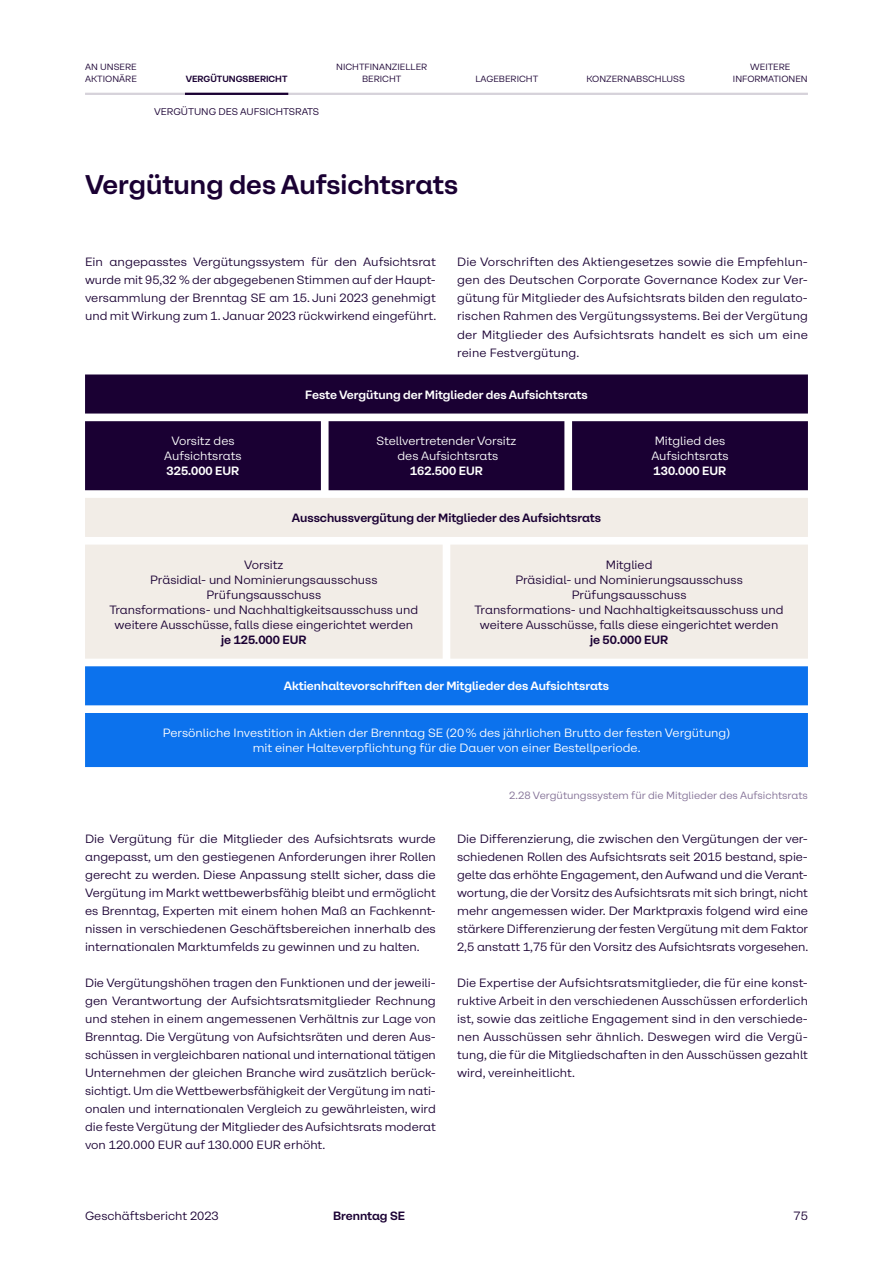
<style>
.page{position:relative;width:893px;height:1263px;background:#fff}
.page>*{position:absolute;margin:0;border:0;box-sizing:border-box;transform-origin:0 0}
.t1{font:700 27px "Brenntag Sans";color:#1a0033}
.t2{font:12px/18px "Brenntag Sans";color:#1a0033;text-align:justify}
.t3{font:12px/15px "Brenntag Sans";color:#fff;text-align:center}
.t4{font:700 12px "Brenntag Sans";color:#fff}
.t5{font:700 12px "Brenntag Sans";color:#1a0033}
.t6{font:10.5px "Brenntag Sans";color:#826f95}
.t7{font:9.75px "Brenntag Sans";color:#1a0033}
.t8{font:9px/11.7px "Brenntag Sans";color:#1a0033;text-align:center}
.t9{font:700 9px "Brenntag Sans";color:#1a0033}
</style>
<div class="page">
<hr style="left:85px;top:93px;width:723px;height:2px;background:#d6d2da">
<svg style="left:85px;top:374px;width:723px;height:116px;background:#2d1543"></svg>
<div style="left:85px;top:498px;width:723px;height:161px;background:#f2ede7"></div>
<svg style="left:85px;top:666px;width:723px;height:101px;background:#1f7dee"></svg>
<hr style="left:185px;top:93px;width:103px;height:2px;background:#1a0033">
<p class="t8" style="left:85px;top:61px;width:53px;text-align:left">AN UNSERE<br>AKTIONÄRE</p>
<p class="t8" style="left:336px;top:61px;width:93px">NICHTFINANZIELLER<br>BERICHT</p>
<p class="t8" style="left:475px;top:72px;width:64px">LAGEBERICHT</p>
<p class="t8" style="left:586px;top:72px;width:100px">KONZERNABSCHLUSS</p>
<p class="t8" style="left:733px;top:61px;width:76px">WEITERE<br>INFORMATIONEN</p>
<p class="t9" style="left:186px;top:72px;width:103px">VERGÜTUNGSBERICHT</p>
<p class="t7" style="left:154px;top:104px;width:167px">VERGÜTUNG DES AUFSICHTSRATS</p>
<h1 class="t1" style="left:85px;top:164px;width:375px">Vergütung des Aufsichtsrats</h1>
<p class="t2" style="left:85px;top:252px;width:353px">Ein angepasstes Vergütungssystem für den Aufsichtsrat wurde mit 95,32 % der abgegebenen Stimmen auf der Haupt&shy;versammlung der Brenntag SE am 15. Juni 2023 genehmigt und mit Wirkung zum 1. Januar 2023 rückwirkend eingeführt.</p>
<p class="t2" style="left:457px;top:252px;width:352px">Die Vorschriften des Aktiengesetzes sowie die Empfehlun&shy;gen des Deutschen Corporate Governance Kodex zur Ver&shy;gütung für Mitglieder des Aufsichtsrats bilden den regulato&shy;rischen Rahmen des Vergütungssystems. Bei der Vergütung der Mitglieder des Aufsichtsrats handelt es sich um eine reine Festvergütung.</p>
<p class="t3" style="left:164px;top:433px;width:79px">Vorsitz des<br>Aufsichtsrats</p>
<p class="t4" style="left:167px;top:462px;width:74px">325.000 EUR</p>
<p class="t4" style="left:305px;top:385px;width:284px">Feste Vergütung der Mitglieder des Aufsichtsrats</p>
<p class="t3" style="left:376px;top:433px;width:142px">Stellvertretender Vorsitz des Aufsichtsrats</p>
<p class="t4" style="left:410px;top:462px;width:74px">162.500 EUR</p>
<p class="t3" style="left:651px;top:433px;width:79px;text-align:left">Mitglied des<br>Aufsichtsrats</p>
<p class="t4" style="left:654px;top:462px;width:74px">130.000 EUR</p>
<p class="t5" style="left:292px;top:509px;width:311px">Ausschussvergütung der Mitglieder des Aufsichtsrats</p>
<p class="t2" style="left:109px;top:556px;width:310px;line-height:15px;text-align:center">Vorsitz<br>Präsidial- und Nominierungsausschuss Prüfungsausschuss<br>Transformations- und Nachhaltigkeitsausschuss und weitere Ausschüsse, falls diese eingerichtet werden</p>
<p class="t5" style="left:221px;top:630px;width:87px">je 125.000 EUR</p>
<p class="t2" style="left:475px;top:556px;width:310px;line-height:15px;text-align:center">Mitglied<br>Präsidial- und Nominierungsausschuss Prüfungsausschuss<br>Transformations- und Nachhaltigkeitsausschuss und weitere Ausschüsse, falls diese eingerichtet werden</p>
<p class="t5" style="left:590px;top:630px;width:80px">je 50.000 EUR</p>
<p class="t4" style="left:284px;top:677px;width:327px">Aktienhaltevorschriften der Mitglieder des Aufsichtsrats</p>
<p class="t3" style="left:163px;top:724px;width:569px">Persönliche Investition in Aktien der Brenntag SE (20 % des jährlichen Brutto der festen Vergütung) mit einer Halteverpflichtung für die Dauer von einer Bestellperiode.</p>
<p class="t2" style="left:85px;top:828px;width:352px">Die Vergütung für die Mitglieder des Aufsichtsrats wurde angepasst, um den gestiegenen Anforderungen ihrer Rollen gerecht zu werden. Diese Anpassung stellt sicher, dass die Vergütung im Markt wettbewerbsfähig bleibt und ermöglicht es Brenntag, Experten mit einem hohen Maß an Fachkennt&shy;nissen in verschiedenen Geschäftsbereichen innerhalb des internationalen Marktumfelds zu gewinnen und zu halten.</p>
<p class="t2" style="left:85px;top:972px;width:352px">Die Vergütungshöhen tragen den Funktionen und der jeweili&shy;gen Verantwortung der Aufsichtsratsmitglieder Rechnung und stehen in einem angemessenen Verhältnis zur Lage von Brenntag. Die Vergütung von Aufsichtsräten und deren Aus&shy;schüssen in vergleichbaren national und international tätigen Unternehmen der gleichen Branche wird zusätzlich berück&shy;sichtigt. Um die Wettbewerbsfähigkeit der Vergütung im nati&shy;onalen und internationalen Vergleich zu gewährleisten, wird die feste Vergütung der Mitglieder des Aufsichtsrats moderat von 120.000 EUR auf 130.000 EUR erhöht.</p>
<p class="t6" style="left:509px;top:788px;width:300px">2.28 Vergütungssystem für die Mitglieder des Aufsichtsrats</p>
<p class="t2" style="left:457px;top:828px;width:353px">Die Differenzierung, die zwischen den Vergütungen der ver&shy;schiedenen Rollen des Aufsichtsrats seit 2015 bestand, spie&shy;gelte das erhöhte Engagement, den Aufwand und die Verant&shy;wortung, die der Vorsitz des Aufsichtsrats mit sich bringt, nicht mehr angemessen wider. Der Marktpraxis folgend wird eine stärkere Differenzierung der festen Vergütung mit dem Faktor 2,5 anstatt 1,75 für den Vorsitz des Aufsichtsrats vorgesehen.</p>
<p class="t2" style="left:457px;top:972px;width:352px">Die Expertise der Aufsichtsratsmitglieder, die für eine konst&shy;ruktive Arbeit in den verschiedenen Ausschüssen erforderlich ist, sowie das zeitliche Engagement sind in den verschiede&shy;nen Ausschüssen sehr ähnlich. Deswegen wird die Vergü&shy;tung, die für die Mitgliedschaften in den Ausschüssen gezahlt wird, vereinheitlicht.</p>
<p class="t2" style="left:85px;top:1206px;width:135px">Geschäftsbericht 2023</p>
<p class="t5" style="left:333px;top:1207px;width:74px">Brenntag SE</p>
<p class="t2" style="left:793px;top:1206px;width:16px">75</p>
</div>
